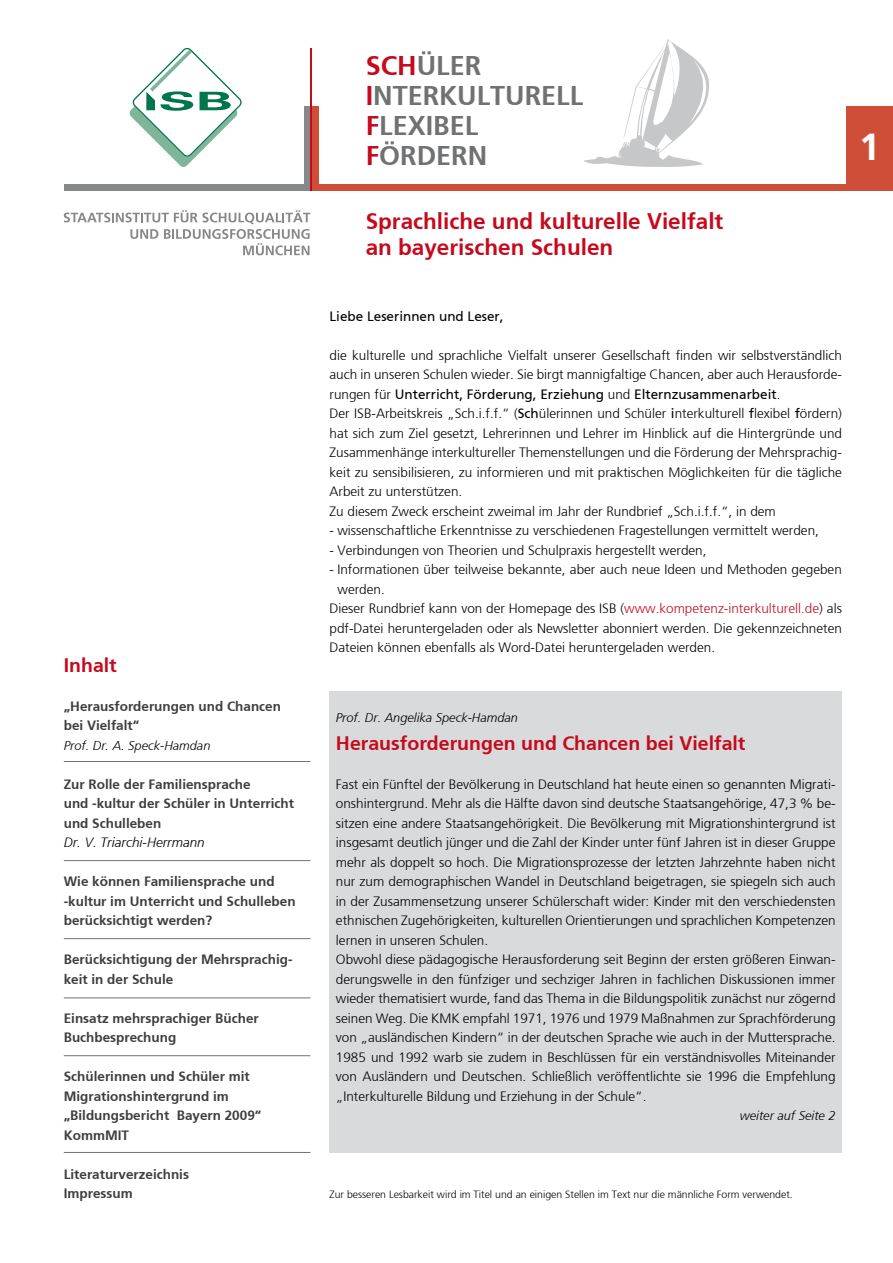
<style>
.page{position:relative;width:893px;height:1263px;background:#fff}
.page>*{position:absolute;margin:0;border:0;box-sizing:border-box;transform-origin:0 0}
.t1{font:700 37.5px "Frutiger";color:#fff}
.t2{font:700 27px/30px "Frutiger";color:#707172}
.t3{font:700 22.5px/26.2px "Frutiger";color:#c50a1d}
.t4{font:700 19.5px "Frutiger";color:#c50a1d}
.t5{font:300 13.5px/19.5px "Frutiger";color:#000}
.t6{font:700 13.5px/19.5px "Frutiger";color:#3e3d40}
.t7{font:13.5px "Frutiger Roman";color:#000}
.t8{font:italic 300 13.5px "Frutiger";color:#000}
.t9{font:italic 300 12.75px "Frutiger";color:#000}
.t10{font:300 10.5px "Frutiger";color:#000}
.s1{color:#c50a1d}
.s2{font-family:"Frutiger";font-weight:300}
.s3{font-family:"Frutiger Roman";font-weight:400}
</style>
<div class="page">
<svg style="left:584px;top:39px;width:125px;height:128px"></svg>
<div style="left:310px;top:184px;width:583px;height:7px;background:#cf4e37"></div>
<div style="left:64px;top:184px;width:246px;height:7px;background:#87888a"></div>
<div style="left:304px;top:106px;width:6px;height:85px;background:#87888a"></div>
<div style="left:846px;top:106px;width:47px;height:85px;background:#cf4e37"></div>
<hr style="left:310px;top:48px;width:2px;height:143px;background:#c50a1d">
<div style="left:312px;top:106px;width:7px;height:85px;background:#cf4e37"></div>
<svg style="left:130px;top:48px;width:112px;height:119px"></svg>
<svg style="left:64px;top:210px;width:246px;height:45px"></svg>
<div style="left:330px;top:691px;width:512px;height:461px;background:#d9dadb"></div>
<hr style="left:64px;top:761px;width:246px;height:1px;background:#707172">
<hr style="left:64px;top:860px;width:246px;height:1px;background:#707172">
<hr style="left:64px;top:938px;width:246px;height:1px;background:#707172">
<hr style="left:64px;top:997px;width:246px;height:1px;background:#707172">
<hr style="left:64px;top:1055px;width:246px;height:1px;background:#707172">
<hr style="left:64px;top:1152px;width:246px;height:1px;background:#707172">
<h3 class="t4" style="left:64px;top:654px;width:55px">Inhalt</h3>
<p class="t6" style="left:64px;top:696px;width:219px">„Herausforderungen und Chancen bei Vielfalt“</p>
<p class="t9" style="left:64px;top:738px;width:148px">Prof. Dr. A. Speck-Hamdan</p>
<p class="t6" style="left:64px;top:774px;width:232px">Zur Rolle der Familiensprache<br>und -kultur der Schüler in Unterricht und Schulleben</p>
<p class="t8" style="left:64px;top:835px;width:142px">Dr. V. Triarchi-Herrmann</p>
<p class="t6" style="left:64px;top:872px;width:233px">Wie können Familiensprache und -kultur im Unterricht und Schulleben berücksichtigt werden?</p>
<p class="t6" style="left:64px;top:950px;width:230px">Berücksichtigung der Mehrsprachig&shy;keit in der Schule</p>
<p class="t6" style="left:64px;top:1008px;width:197px">Einsatz mehrsprachiger Bücher<br>Buchbesprechung</p>
<p class="t6" style="left:64px;top:1067px;width:199px">Schülerinnen und Schüler mit<br>Migrationshintergrund im „Bildungsbericht Bayern 2009“<br>KommMIT</p>
<p class="t6" style="left:64px;top:1164px;width:127px">Literaturverzeichnis<br>Impressum</p>
<h2 class="t2" style="left:366px;top:51px;width:219px"><span class="s1">SCH</span>üler<br><span class="s1">I</span>nterkulturell<br><span class="s1">F</span>lexibel<br><span class="s1">F</span>ördern</h2>
<h3 class="t3" style="left:366px;top:208px;width:359px">Sprachliche und kulturelle Vielfalt an bayerischen Schulen</h3>
<p class="t7" style="left:330px;top:308px;width:176px">Liebe Leserinnen und Leser,</p>
<p class="t5" style="left:330px;top:346px;width:514px">die kulturelle und sprachliche Vielfalt unserer Gesellschaft finden wir selbstverständlich auch in unseren Schulen wieder. Sie birgt mannigfaltige Chancen, aber auch Herausforde-</p>
<p class="t7" style="left:330px;top:386px;width:452px"><span class="s2">rungen für</span> Unterricht, Förderung, Erziehung <span class="s2">und</span> Elternzusammenarbeit<span class="s2">.</span></p>
<p class="t5" style="left:330px;top:404px;width:514px">Der ISB-Arbeitskreis „Sch.i.f.f.“ (<span class="s3">Sch</span>ülerinnen und Schüler <span class="s3">i</span>nterkulturell <span class="s3">f</span>lexibel <span class="s3">f</span>ördern) hat sich zum Ziel gesetzt, Lehrerinnen und Lehrer im Hinblick auf die Hintergründe und Zusammenhänge interkultureller Themenstellungen und die Förderung der Mehrsprachig&shy;keit zu sensibilisieren, zu informieren und mit praktischen Möglichkeiten für die tägliche Arbeit zu unterstützen.<br>Zu diesem Zweck erscheint zweimal im Jahr der Rundbrief „Sch.i.f.f.“, in dem</p>
<p class="t5" style="left:330px;top:521px;width:491px">- wissenschaftliche Erkenntnisse zu verschiedenen Fragestellungen vermittelt werden,</p>
<p class="t5" style="left:330px;top:541px;width:378px">- Verbindungen von Theorien und Schulpraxis hergestellt werden,</p>
<p class="t5" style="left:330px;top:560px;width:514px">- Informationen über teilweise bekannte, aber auch neue Ideen und Methoden gegeben</p>
<p class="t5" style="left:338px;top:580px;width:49px">werden.</p>
<p class="t5" style="left:330px;top:599px;width:514px">Dieser Rundbrief kann von der Homepage des ISB (<span class="s1">www.kompetenz-interkulturell.de</span>) als</p>
<p class="t5" style="left:330px;top:619px;width:514px">pdf-Datei heruntergeladen oder als Newsletter abonniert werden. Die gekennzeichneten</p>
<p class="t5" style="left:330px;top:638px;width:387px">Dateien können ebenfalls als Word-Datei heruntergeladen werden.</p>
<h1 class="t1" style="left:859px;top:125px;width:22px">1</h1>
<p class="t9" style="left:336px;top:710px;width:184px">Prof. Dr. Angelika Speck-Hamdan</p>
<h3 class="t4" style="left:336px;top:732px;width:411px">Herausforderungen und Chancen bei Vielfalt</h3>
<p class="t5" style="left:336px;top:775px;width:501px">Fast ein Fünftel der Bevölkerung in Deutschland hat heute einen so genannten Migrati&shy;onshintergrund. Mehr als die Hälfte davon sind deutsche Staatsangehörige, 47,3 % be&shy;sitzen eine andere Staatsangehörigkeit. Die Bevölkerung mit Migrationshintergrund ist insgesamt deutlich jünger und die Zahl der Kinder unter fünf Jahren ist in dieser Gruppe mehr als doppelt so hoch. Die Migrationsprozesse der letzten Jahrzehnte haben nicht nur zum demographischen Wandel in Deutschland beigetragen, sie spiegeln sich auch in der Zusammensetzung unserer Schülerschaft wider: Kinder mit den verschiedensten ethnischen Zugehörigkeiten, kulturellen Orientierungen und sprachlichen Kompetenzen lernen in unseren Schulen.<br>Obwohl diese pädagogische Herausforderung seit Beginn der ersten größeren Einwan&shy;derungswelle in den fünfziger und sechziger Jahren in fachlichen Diskussionen immer wieder thematisiert wurde, fand das Thema in die Bildungspolitik zunächst nur zögernd seinen Weg. Die KMK empfahl 1971, 1976 und 1979 Maßnahmen zur Sprachförderung von „ausländischen Kindern“ in der deutschen Sprache wie auch in der Muttersprache.<br>1985 und 1992 warb sie zudem in Beschlüssen für ein verständnisvolles Miteinander von Ausländern und Deutschen. Schließlich veröffentlichte sie 1996 die Empfehlung „Interkulturelle Bildung und Erziehung in der Schule“.</p>
<p class="t9" style="left:740px;top:1109px;width:97px">weiter auf Seite 2</p>
<p class="t10" style="left:330px;top:1189px;width:465px">Zur besseren Lesbarkeit wird im Titel und an einigen Stellen im Text nur die männliche Form verwendet.</p>
</div>
